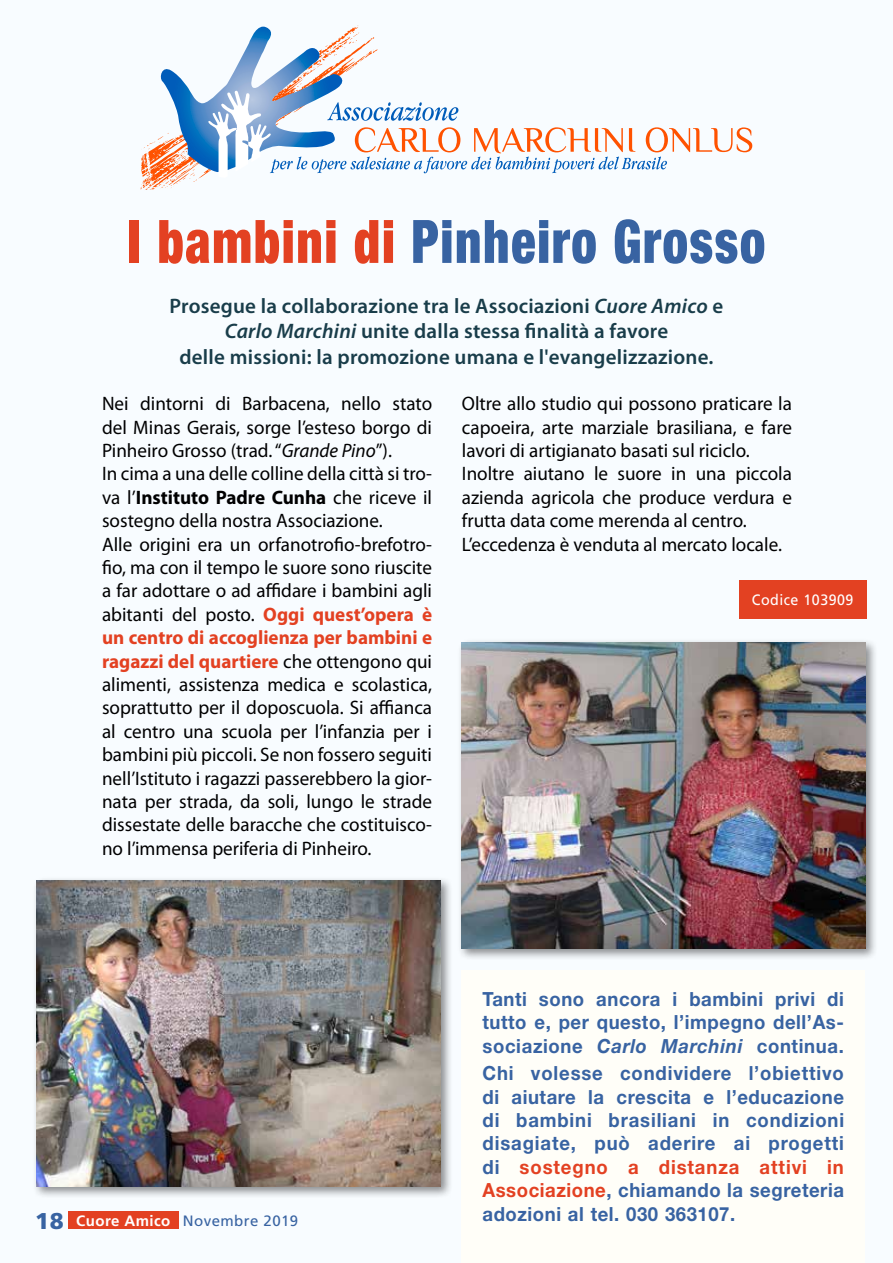
<style>
.page{position:relative;width:893px;height:1263px;background:#f8fcff}
.page>*{position:absolute;margin:0;border:0;box-sizing:border-box;transform-origin:0 0}
.t1{font:900 condensed 60px "Helvetica Neue LT Std";letter-spacing:.03em;color:#3863a2;scale:.85 1}
.t2{font:600 21px/25.5px "Myriad Pro";letter-spacing:.01em;color:#193d4a;text-align:center}
.t3{font:19.5px/23.4px "Myriad Pro";color:#000}
.t4{font:700 19.5px/23.4px "Helvetica Neue LT Std";letter-spacing:.03em;color:#3863a2;text-align:justify;scale:.95 1}
.t5{font:15px "Frutiger LT Std";letter-spacing:.03em;color:#3863a2}
.t6{font:15px "Frutiger LT Std";letter-spacing:.03em;color:#fff;scale:.95 1}
.s1{color:#e34122}
.s2{font-style:italic}
.s3{font-weight:700}
.s4{font-weight:700;color:#e34122}
.s5{font-weight:900;font-size:22.8px}
.s6{font-weight:700;color:#fff}
</style>
<div class="page">
<div style="left:68px;top:1212px;width:111px;height:17px;background:#e34122"></div>
<div style="left:32px;top:876px;width:421px;height:323px;background:#000;opacity:.45"></div>
<img style="left:36px;top:880px;width:404px;height:306px">
<div style="left:457px;top:638px;width:421px;height:323px;background:#000;opacity:.45"></div>
<img style="left:461px;top:642px;width:404px;height:306px">
<div style="left:739px;top:580px;width:127px;height:39px;background:#e34122"></div>
<div style="left:461px;top:971px;width:404px;height:292px;background:#fffef8"></div>
<svg style="left:141px;top:26px;width:611px;height:164px"></svg>
<h1 class="t1" style="left:128px;top:205px;width:752px"><span class="s1">I bambini di</span> Pinheiro Grosso</h1>
<p class="t2" style="left:170px;top:292px;width:555px">Prosegue la collaborazione tra le Associazioni <span class="s2">Cuore Amico</span> e<br><span class="s2">Carlo Marchini</span> unite dalla stessa finalità a favore<br>delle missioni: la promozione umana e l'evangelizzazione.</p>
<p class="t3" style="left:102px;top:392px;width:332px">Nei dintorni di Barbacena, nello stato del Minas Gerais, sorge l’esteso borgo di Pinheiro Grosso (trad. “<span class="s2">Grande Pino</span>”).<br>In cima a una delle colline della città si tro&shy;va l’<span class="s3">Instituto Padre Cunha</span> che riceve il sostegno della nostra Associazione.<br>Alle origini era un orfanotrofio-brefotro&shy;fio, ma con il tempo le suore sono riuscite a far adottare o ad affidare i bambini agli abitanti del posto. <span class="s4">Oggi quest’opera è un centro di accoglienza per bambini e ragazzi del quartiere</span> che ottengono qui alimenti, assistenza medica e scolastica, soprattutto per il doposcuola. Si affianca al centro una scuola per l’infanzia per i bambini più piccoli. Se non fossero seguiti nell’Istituto i ragazzi passerebbero la gior&shy;nata per strada, da soli, lungo le strade dissestate delle baracche che costituisco&shy;no l’immensa periferia di Pinheiro.</p>
<p class="t3" style="left:462px;top:392px;width:332px">Oltre allo studio qui possono praticare la capoeira, arte marziale brasiliana, e fare lavori di artigianato basati sul riciclo.<br>Inoltre aiutano le suore in una piccola azienda agricola che produce verdura e frutta data come merenda al centro.<br>L’eccedenza è venduta al mercato locale.</p>
<p class="t6" style="left:752px;top:591px;width:108px">Codice 103909</p>
<p class="t5" style="left:35px;top:1212px;width:265px"><span class="s5">18</span> <span class="s6">Cuore Amico</span> Novembre 2019</p>
<p class="t4" style="left:482px;top:987px;width:382px">Tanti sono ancora i bambini privi di tutto e, per questo, l’impegno dell’As&shy;sociazione <span class="s2">Carlo Marchini</span> continua.</p>
<p class="t4" style="left:482px;top:1061px;width:382px">Chi volesse condividere l’obiettivo di aiutare la crescita e l’educazione di bambini brasiliani in condizioni disagiate, può aderire ai progetti di <span class="s1">sostegno a distanza attivi in Associazione</span>, chiamando la segreteria adozioni al tel. 030 363107.</p>
</div>
